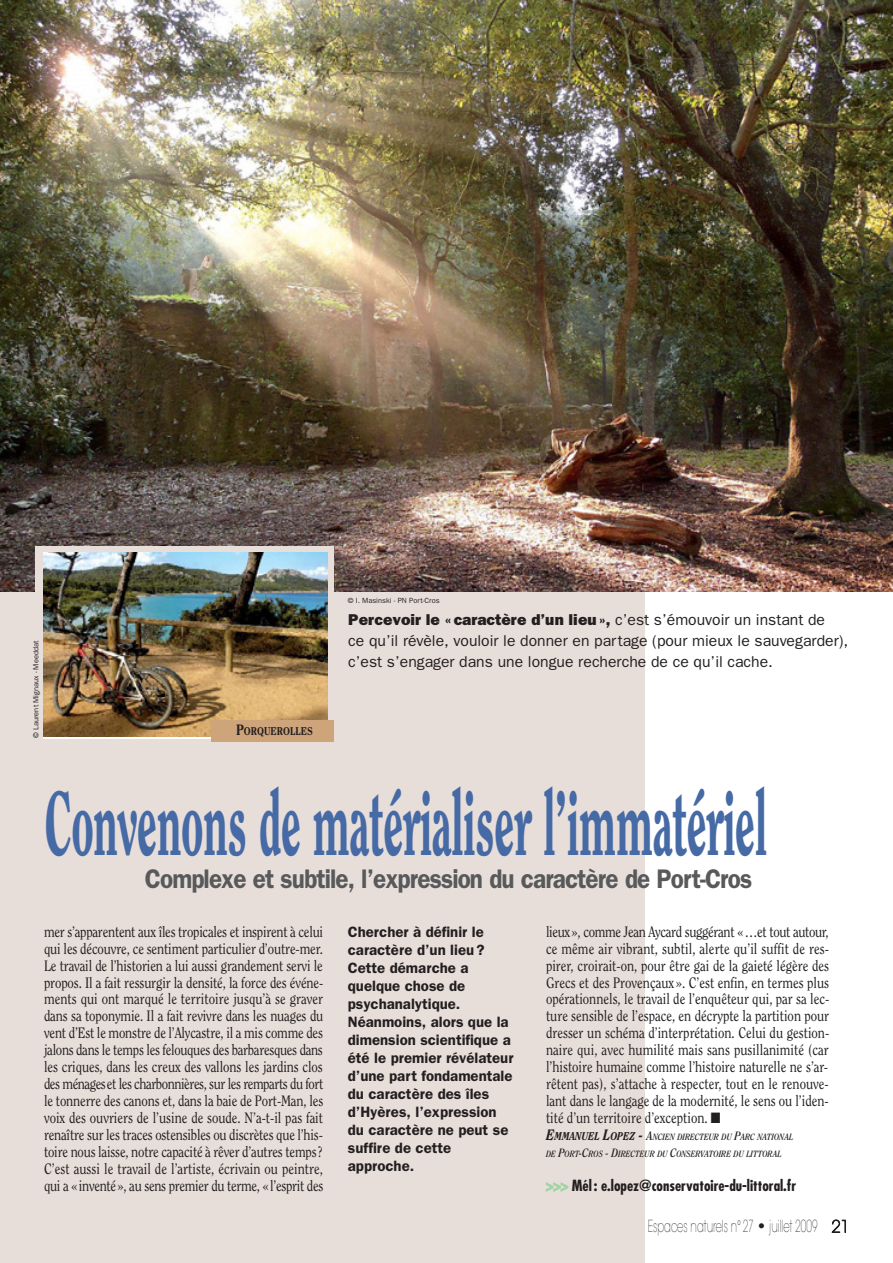
<style>
.page{position:relative;width:893px;height:1263px;background:#fff}
.page>*{position:absolute;margin:0;border:0;box-sizing:border-box;transform-origin:0 0}
.t1{font:800 90px "Clearface";letter-spacing:-.01em;color:#466aa5;scale:.5 1}
.t2{font:600 27px "Franklin Gothic";letter-spacing:-.035em;color:#58595b;scale:.9 1}
.t3{font:200 16.5px "Avant Garde";color:#231f20;scale:.61 1}
.t4{font:15.75px/21px "Franklin Gothic";color:#231f20}
.t5{font:15px/17px "Clearface";color:#231f20;text-align:justify;scale:.85 1}
.t6{font:600 15px/18px "Franklin Gothic";color:#231f20}
.t7{font:700 condensed 15px "Futura";color:#231f20}
.t8{font:800 11.25px "Clearface";color:#231f20;scale:.85 1}
.t9{font:italic 700 9px/17px "Clearface";color:#231f20;scale:.85 1}
.t10{font:7.5px "Franklin Gothic";color:#231f20}
.s1{font-size:15px}
.s2{font-weight:800}
.s3{font-weight:800;font-size:15px}
.s4{font-weight:800;font-size:11.25px}
.s5{font-size:12px}
.s6{color:#a1d4a4}
</style>
<div class="page">
<div style="left:0;top:0;width:644px;height:1263px;background:#e8ded9"></div>
<img style="left:0;top:0;width:892px;height:592px">
<svg style="left:831px;top:1220px;width:15px;height:13px"></svg>
<svg style="left:546px;top:1182px;width:22px;height:10px"></svg>
<div style="left:35px;top:546px;width:299px;height:143px;background:#e8ded9"></div>
<img style="left:43px;top:553px;width:285px;height:184px">
<div style="left:211px;top:720px;width:123px;height:21px;background:#cea47a"></div>
<p class="t10" style="left:33px;top:738px;width:98px;rotate:-90deg">© Laurent Mignaux - Meeddat</p>
<p class="t8" style="left:236px;top:726px;width:92px"><span class="s1">P</span>ORQUEROLLES</p>
<p class="t10" style="left:348px;top:598px;width:93px">© I. Masinski - PN Port-Cros</p>
<p class="t4" style="left:348px;top:610px;width:501px"><span class="s2">Percevoir le «caractère d’un lieu »,</span> c’est s’émouvoir un instant de<br>ce qu’il révèle, vouloir le donner en partage (pour mieux le sauvegarder), c’est s’engager dans une longue recherche de ce qu’il cache.</p>
<h1 class="t1" style="left:44px;top:787px;width:1446px">Convenons de matérialiser l’immatériel</h1>
<h2 class="t2" style="left:145px;top:869px;width:676px">Complexe et subtile, l’expression du caractère de Port-Cros</h2>
<p class="t5" style="left:44px;top:924px;width:330px">mer s’apparentent aux îles tropicales et inspirent à celui qui les découvre, ce sentiment particulier d’outre-mer.<br>Le travail de l’historien a lui aussi grandement servi le propos. Il a fait ressurgir la densité, la force des événe&shy;ments qui ont marqué le territoire jusqu’à se graver dans sa toponymie. Il a fait revivre dans les nuages du vent d’Est le monstre de l’Alycastre, il a mis comme des jalons dans le temps les felouques des barbaresques dans les criques, dans les creux des vallons les jardins clos des ménageset les charbonnières, sur les remparts du fort le tonnerre des canons et, dans la baie de Port-Man, les voix des ouvriers de l’usine de soude. N’a-t-il pas fait renaître sur les traces ostensibles ou discrètes que l’his&shy;toire nous laisse, notre capacité à rêver d’autres temps?<br>C’est aussi le travail de l’artiste, écrivain ou peintre, qui a «inventé», au sens premier du terme, «l’esprit des</p>
<p class="t5" style="left:546px;top:924px;width:335px">lieux», comme Jean Aycard suggérant «…et tout autour, ce même air vibrant, subtil, alerte qu’il suffit de res&shy;pirer, croirait-on, pour être gai de la gaieté légère des Grecs et des Provençaux ». C’est enfin, en termes plus opérationnels, le travail de l’enquêteur qui, par sa lec&shy;ture sensible de l’espace, en décrypte la partition pour dresser un schéma d’interprétation. Celui du gestion&shy;naire qui, avec humilité mais sans pusillanimité (car l’histoire humaine comme l’histoire naturelle ne s’ar&shy;rêtent pas), s’attache à respecter, tout en le renouve&shy;lant dans le langage de la modernité, le sens ou l’iden&shy;tité d’un territoire d’exception. ■</p>
<p class="t6" style="left:348px;top:924px;width:167px">Chercher à définir le caractère d’un lieu ?<br>Cette démarche a quelque chose de psychanalytique.<br>Néanmoins, alors que la dimension scientifique a été le premier révélateur d’une part fondamentale du caractère des îles d’Hyères, l’expression du caractère ne peut se suffire de cette approche.</p>
<p class="t9" style="left:546px;top:1129px;width:292px"><span class="s3">E</span><span class="s4">MMANUEL</span> <span class="s3">L</span><span class="s4">OPEZ</span> <span class="s3">-</span> <span class="s5">A</span>NCIEN DIRECTEUR DU <span class="s5">P</span>ARC NATIONAL<br>DE <span class="s5">P</span>ORT<span class="s5">-C</span>ROS <span class="s5">- D</span>IRECTEUR DU <span class="s5">C</span>ONSERVATOIRE DU LITTORAL</p>
<p class="t7" style="left:546px;top:1179px;width:251px"><span class="s6">&gt;&gt;&gt;</span> Mél: e.lopez@conservatoire-du-littoral.fr</p>
<p class="t3" style="left:647px;top:1220px;width:332px">Espaces naturels n°27 • juillet 2009 21</p>
</div>
